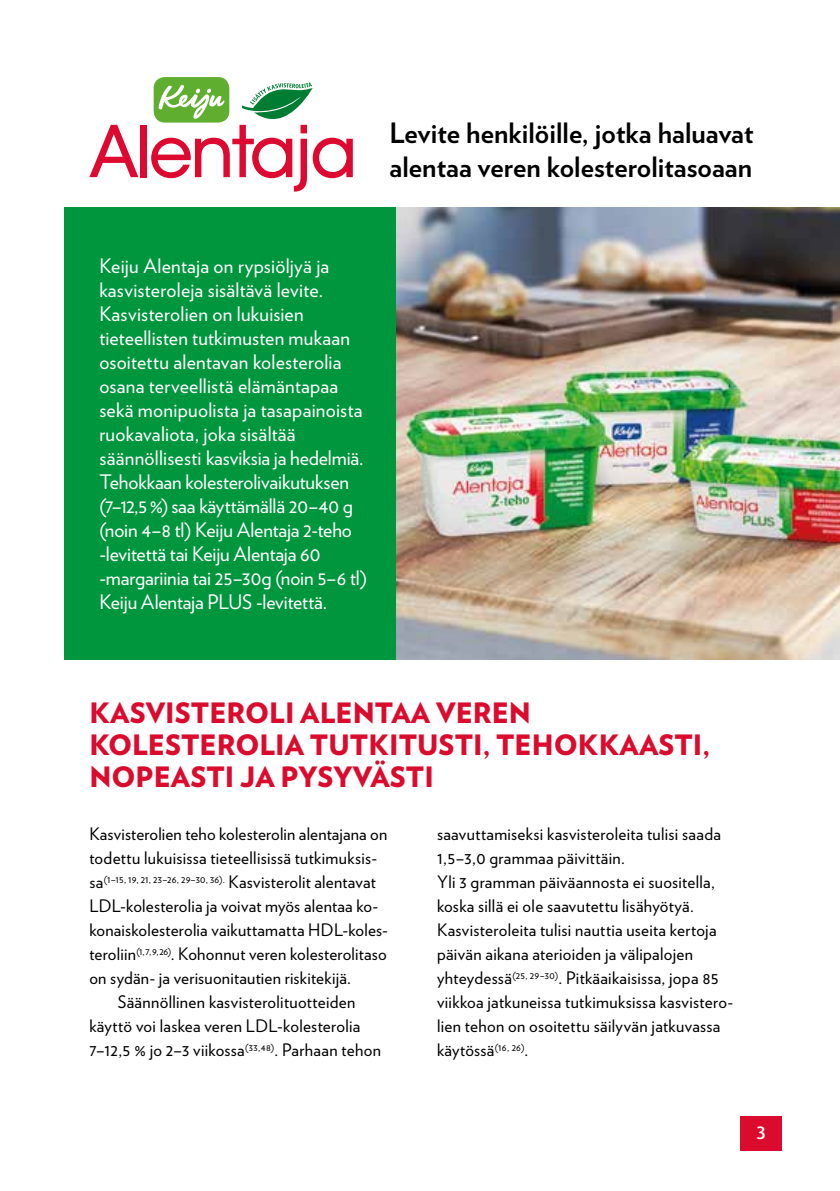
<style>
.page{position:relative;width:840px;height:1191px;background:#fff}
.page>*{position:absolute;margin:0;border:0;box-sizing:border-box;transform-origin:0 0}
.t1{font:900 28px/32px "Verlag";color:#db0b2d}
.t2{font:700 28px/33.6px "Verlag";color:#000}
.t3{font:20px/24px "Verlag";letter-spacing:.005em;color:#fff}
.t4{font:500 18px "Dax OT";color:#fff}
.t5{font:17.2px/24px "Verlag";letter-spacing:.015em;color:#000}
.t6{font:10px "Verlag";letter-spacing:.02em;color:#000}
.s1{font-size:17.2px}
</style>
<div class="page">
<div style="left:740px;top:1116px;width:41px;height:34px;background:#db0b2d"></div>
<img style="left:396px;top:207px;width:443px;height:452px">
<div style="left:64px;top:207px;width:332px;height:452px;background:#00963e"></div>
<div style="left:153px;top:77px;width:76px;height:46px;background:#5fae30;border-radius:11px"></div>
<svg style="left:89px;top:125px;width:49px;height:52px"></svg>
<div style="left:141px;top:125px;width:6px;height:52px;background:#de0930"></div>
<svg style="left:151px;top:83px;width:201px;height:109px"></svg>
<h1 class="t2" style="left:389px;top:115px;width:365px">Levite henkilöille, jotka haluavat alentaa veren kolesterolitasoaan</h1>
<p class="t3" style="left:99px;top:253px;width:269px">Keiju Alentaja on rypsiöljyä ja kasvisteroleja sisältävä levite.<br>Kasvisterolien on lukuisien tieteellisten tutkimusten mukaan osoitettu alentavan kolesterolia osana terveellistä elämäntapaa sekä monipuolista ja tasapainoista ruokavaliota, joka sisältää säännöllisesti kasviksia ja hedelmiä.<br>Tehokkaan kolesterolivaikutuksen (7–12,5 %) saa käyttämällä 20–40 g (noin 4–8 tl) Keiju Alentaja 2-teho -levitettä tai Keiju Alentaja 60 -margariinia tai 25–30g (noin 5–6 tl)<br>Keiju Alentaja PLUS -levitettä.</p>
<h1 class="t1" style="left:89px;top:695px;width:622px">KASVISTEROLI ALENTAA VEREN<br>KOLESTEROLIA TUTKITUSTI, TEHOKKAASTI,<br>NOPEASTI JA PYSYVÄSTI</h1>
<p class="t5" style="left:89px;top:821px;width:299px">Kasvisterolien teho kolesterolin alentajana on todettu lukuisissa tieteellisissä tutkimuksis-</p>
<p class="t6" style="left:89px;top:871px;width:288px"><span class="s1">sa</span>(1–15, 19, 21, 23–26, 29–30, 36). <span class="s1">Kasvisterolit alentavat</span></p>
<p class="t5" style="left:89px;top:893px;width:290px">LDL-kolesterolia ja voivat myös alentaa ko-</p>
<p class="t5" style="left:89px;top:917px;width:300px">konaiskolesterolia vaikuttamatta HDL-koles-</p>
<p class="t5" style="left:89px;top:941px;width:299px">teroliin<sup>(1,</sup> <sup>7,</sup> <sup>9,</sup> <sup>26)</sup>. Kohonnut veren kolesterolitaso</p>
<p class="t5" style="left:89px;top:965px;width:263px">on sydän- ja verisuonitautien riskitekijä.</p>
<p class="t5" style="left:118px;top:989px;width:239px">Säännöllinen kasvisterolituotteiden</p>
<p class="t5" style="left:89px;top:1013px;width:272px">käyttö voi laskea veren LDL-kolesterolia</p>
<p class="t5" style="left:89px;top:1037px;width:293px">7–12,5 % jo 2–3 viikossa<sup>(33,48)</sup>. Parhaan tehon</p>
<p class="t5" style="left:437px;top:821px;width:297px">saavuttamiseksi kasvisteroleita tulisi saada 1,5–3,0 grammaa päivittäin.<br>Yli 3 gramman päiväannosta ei suositella, koska sillä ei ole saavutettu lisähyötyä.<br>Kasvisteroleita tulisi nauttia useita kertoja päivän aikana aterioiden ja välipalojen yhteydessä<sup>(25,</sup> <sup>29–30)</sup>. Pitkäaikaisissa, jopa 85 viikkoa jatkuneissa tutkimuksissa kasvistero&shy;lien tehon on osoitettu säilyvän jatkuvassa käytössä<sup>(16,</sup> <sup>26)</sup>.</p>
<p class="t4" style="left:756px;top:1121px;width:10px">3</p>
</div>
